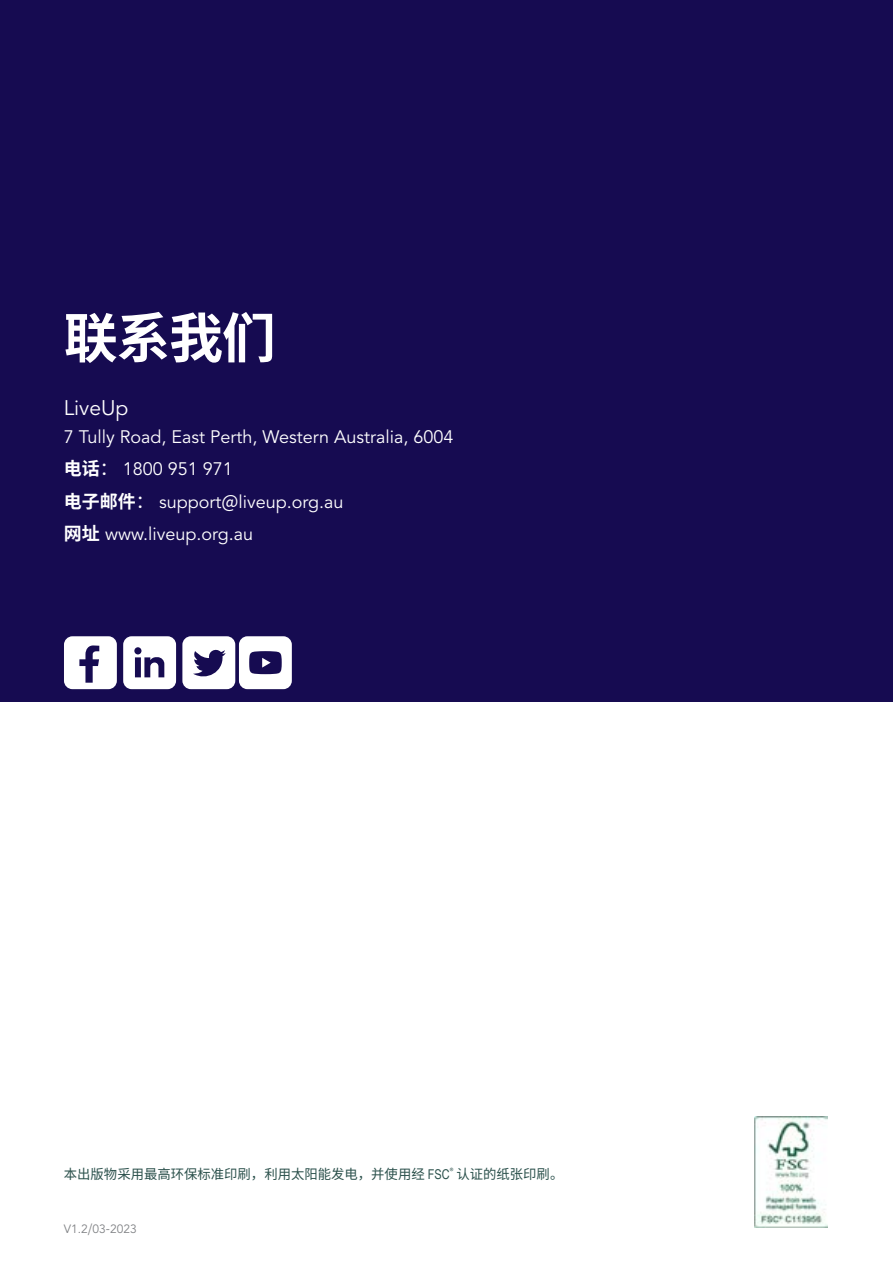
<style>
.page{position:relative;width:893px;height:1263px;background:#fff}
.page>*{position:absolute;margin:0;border:0;box-sizing:border-box;transform-origin:0 0}
.Section_Major_Header_White{font:700 54px "Noto Sans CJ Ksc";color:#fff}
.MAIN_SubHEADER{font:21px "Avenir LT Std";color:#fff}
.MAIN_BODY_TXT{font:18px "Avenir LT Std";color:#fff}
.MAIN_BODY_TXT-2{font:13.5px "Noto Sans CJ Ksc";color:#294f4a}
.MAIN_BODY_TXT-3{font:12px "Avenir LT Std";color:#808285}
.s1{font-family:"Noto Sans CJ Ksc";font-weight:700}
.s2{font-family:"Noto Sans CJ Ksc"}
.s3{font-family:"Arial Narrow"}
</style>
<div class="page">
<div style="left:0;top:0;width:893px;height:702px;background:#160b51"></div>
<svg style="left:123px;top:636px;width:53px;height:53px"></svg>
<svg style="left:64px;top:636px;width:53px;height:53px"></svg>
<svg style="left:182px;top:636px;width:110px;height:53px"></svg>
<img style="left:755px;top:1116px;width:72px;height:112px">
<p class="Section_Major_Header_White" style="left:64px;top:308px;width:213px">联系我们</p>
<p class="MAIN_SubHEADER" style="left:64px;top:395px;width:66px">LiveUp</p>
<p class="MAIN_BODY_TXT" style="left:64px;top:426px;width:391px">7 Tully Road, East Perth, Western Australia, 6004</p>
<p class="MAIN_BODY_TXT" style="left:64px;top:459px;width:171px"><span class="s1">电话</span><span class="s2">：</span> 1800 951 971</p>
<p class="MAIN_BODY_TXT" style="left:64px;top:491px;width:281px"><span class="s1">电子邮件</span><span class="s2">：</span> support<span class="s2">@</span>liveup.org.au</p>
<p class="MAIN_BODY_TXT" style="left:64px;top:524px;width:191px"><span class="s1">网址</span> www.liveup.org.au</p>
<p class="MAIN_BODY_TXT-2" style="left:64px;top:1166px;width:501px">本出版物采用最高环保标准印刷，利用太阳能发电，并使用经 <span class="s3">FSC</span><sup>®</sup> 认证的纸张印刷。</p>
<p class="MAIN_BODY_TXT-3" style="left:64px;top:1222px;width:74px">V1.2<span class="s2">/</span>03<span class="s2">-</span>2023</p>
</div>
